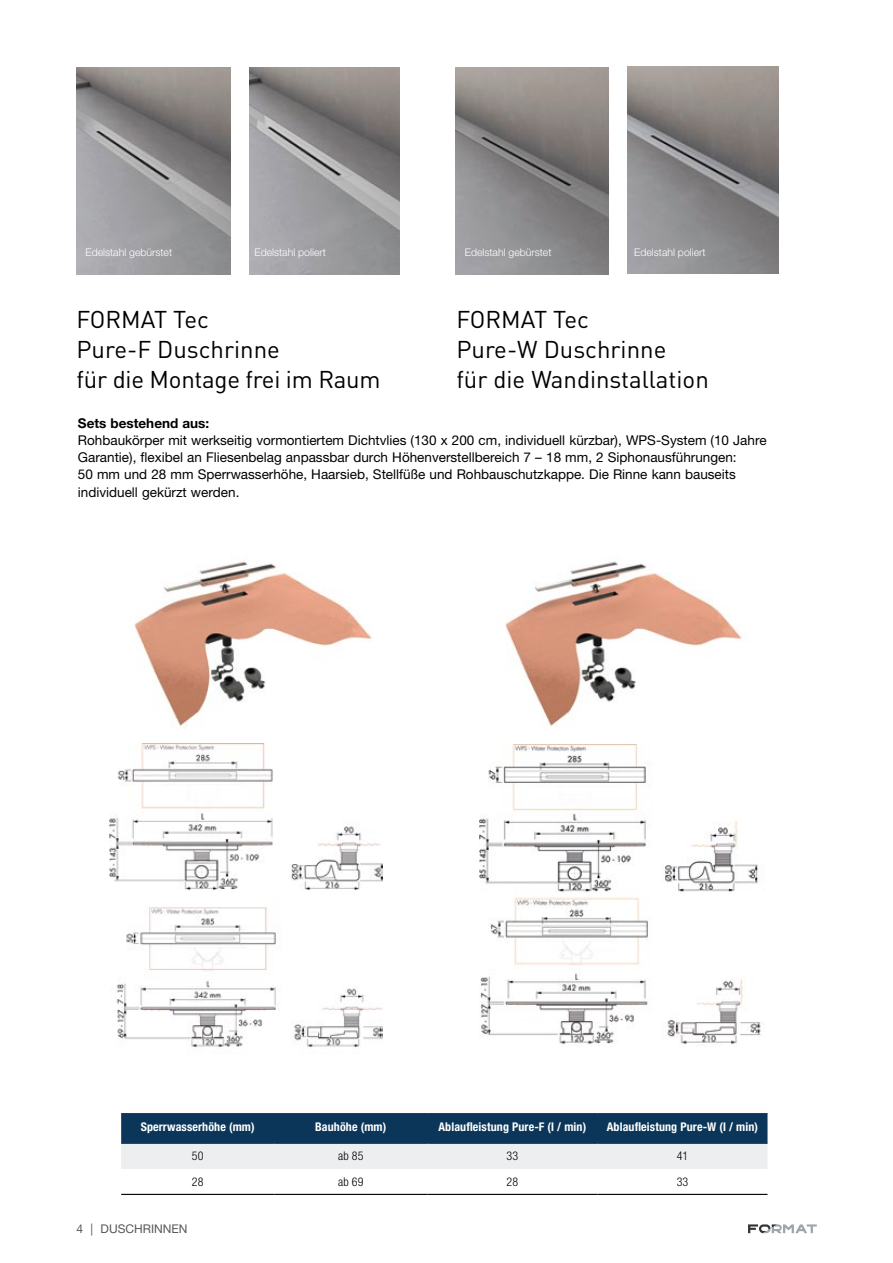
<style>
.page{position:relative;width:893px;height:1263px;background:#fff}
.page>*{position:absolute;margin:0;border:0;box-sizing:border-box;transform-origin:0 0}
.t1{font:24px/30px "DIN Pro";color:#000}
.t2{font:13.5px/17.2px "Helvetica Neue LT Pro";color:#000}
.t3{font:700 13.5px "Helvetica Neue LT Pro";color:#000}
.t4{font:700 condensed 12px "Helvetica Neue LT Pro";letter-spacing:.01em;color:#fff}
.t5{font:300 condensed 12px "Helvetica Neue LT Pro";letter-spacing:.01em;color:#000}
.t6{font:12px "Helvetica Neue LT Pro";color:#575756}
.t7{font:300 10.5px "Helvetica Neue LT Pro";color:#fff}
</style>
<div class="page">
<svg style="left:121px;top:1114px;width:646px;height:55px;background:#738b9e"></svg>
<hr style="left:121px;top:1113px;width:153px;height:1px;background:#0b3659">
<hr style="left:274px;top:1113px;width:153px;height:1px;background:#0b3659">
<hr style="left:427px;top:1113px;width:170px;height:1px;background:#0b3659">
<hr style="left:597px;top:1113px;width:170px;height:1px;background:#0b3659">
<hr style="left:121px;top:1143px;width:153px;height:1px;background:#0b3659">
<hr style="left:274px;top:1143px;width:153px;height:1px;background:#0b3659">
<hr style="left:427px;top:1143px;width:170px;height:1px;background:#0b3659">
<hr style="left:597px;top:1143px;width:170px;height:1px;background:#0b3659">
<hr style="left:121px;top:1194px;width:153px;height:1px;background:#000">
<hr style="left:274px;top:1194px;width:153px;height:1px;background:#000">
<hr style="left:427px;top:1194px;width:170px;height:1px;background:#000">
<hr style="left:597px;top:1194px;width:170px;height:1px;background:#000">
<img style="left:134px;top:561px;width:238px;height:168px">
<img style="left:505px;top:561px;width:242px;height:166px">
<img style="left:109px;top:744px;width:273px;height:309px">
<img style="left:479px;top:744px;width:282px;height:302px">
<img style="left:77px;top:68px;width:153px;height:206px">
<img style="left:249px;top:68px;width:150px;height:206px">
<img style="left:628px;top:67px;width:151px;height:206px">
<img style="left:455px;top:68px;width:153px;height:206px">
<svg style="left:748px;top:1224px;width:69px;height:9px"></svg>
<p class="t7" style="left:85px;top:246px;width:88px">Edelstahl gebürstet</p>
<p class="t7" style="left:254px;top:246px;width:73px">Edelstahl poliert</p>
<p class="t7" style="left:465px;top:246px;width:88px">Edelstahl gebürstet</p>
<p class="t7" style="left:634px;top:246px;width:73px">Edelstahl poliert</p>
<h1 class="t1" style="left:77px;top:304px;width:306px">FORMAT Tec<br>Pure-F Duschrinne<br>für die Montage frei im Raum</h1>
<h1 class="t1" style="left:456px;top:304px;width:254px">FORMAT Tec<br>Pure-W Duschrinne<br>für die Wandinstallation</h1>
<p class="t3" style="left:78px;top:414px;width:133px">Sets bestehend aus:</p>
<p class="t2" style="left:78px;top:431px;width:690px">Rohbaukörper mit werkseitig vormontiertem Dichtvlies (130 x 200 cm, individuell kürzbar), WPS-System (10 Jahre Garantie), flexibel an Fliesenbelag anpassbar durch Höhenverstellbereich 7 – 18 mm, 2 Siphonausführungen:<br>50 mm und 28 mm Sperrwasserhöhe, Haarsieb, Stellfüße und Rohbauschutzkappe. Die Rinne kann bauseits individuell gekürzt werden.</p>
<p class="t4" style="left:141px;top:1119px;width:115px">Sperrwasserhöhe (mm)</p>
<p class="t4" style="left:315px;top:1119px;width:73px">Bauhöhe (mm)</p>
<p class="t4" style="left:438px;top:1119px;width:149px">Ablaufleistung Pure-F (l / min)</p>
<p class="t4" style="left:607px;top:1119px;width:153px">Ablaufleistung Pure-W (l / min)</p>
<p class="t5" style="left:192px;top:1149px;width:13px">50</p>
<p class="t5" style="left:338px;top:1149px;width:27px">ab 85</p>
<p class="t5" style="left:507px;top:1149px;width:13px">33</p>
<p class="t5" style="left:677px;top:1149px;width:13px">41</p>
<p class="t5" style="left:192px;top:1175px;width:13px">28</p>
<p class="t5" style="left:338px;top:1175px;width:27px">ab 69</p>
<p class="t5" style="left:507px;top:1175px;width:13px">28</p>
<p class="t5" style="left:677px;top:1175px;width:13px">33</p>
<p class="t6" style="left:77px;top:1222px;width:112px">4 | DUSCHRINNEN</p>
</div>
